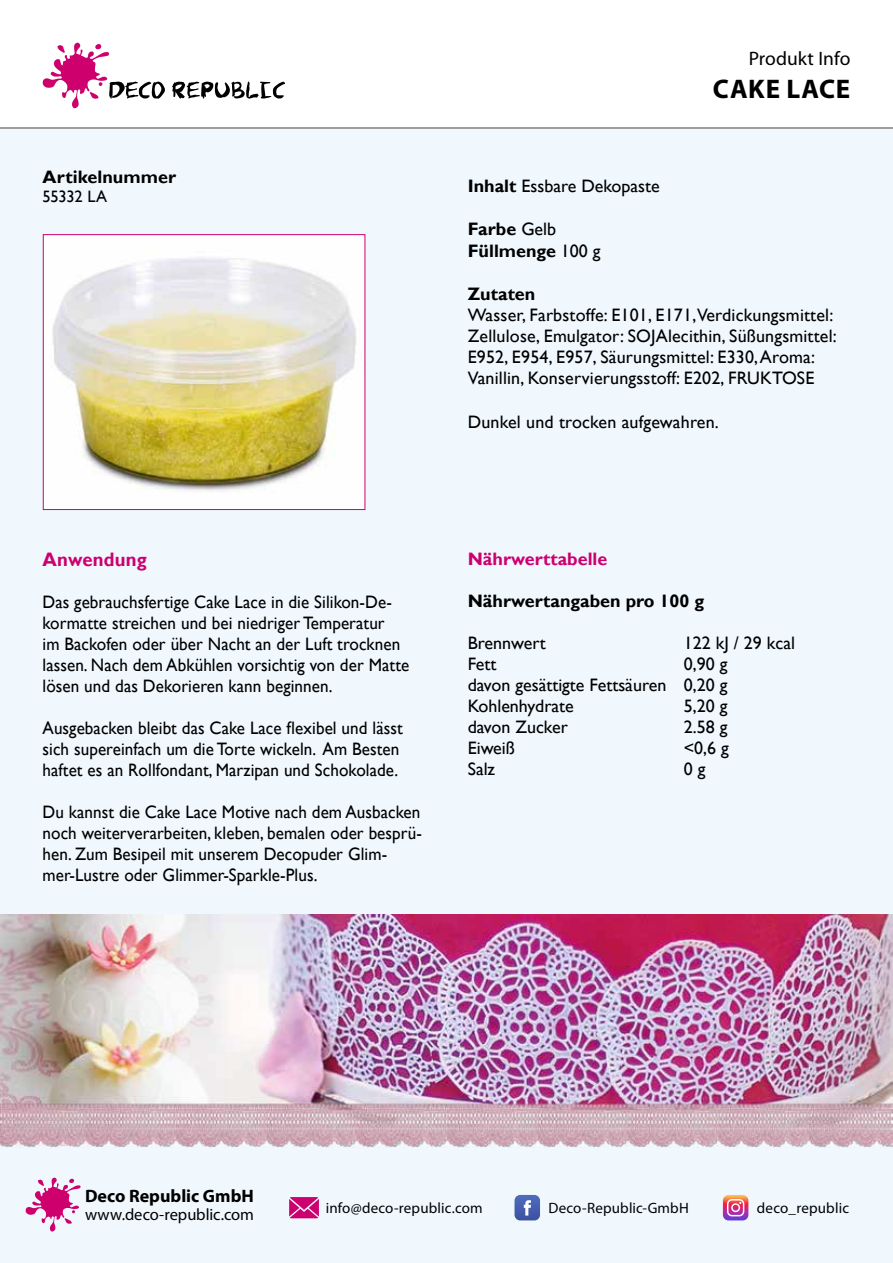
<style>
.page{position:relative;width:893px;height:1263px;background:#fff}
.page>*{position:absolute;margin:0;border:0;box-sizing:border-box;transform-origin:0 0}
.t1{font:700 27px "Myriad Pro";letter-spacing:.025em;color:#000}
.t2{font:19.5px "Myriad Pro";color:#000}
.t3{font:700 19.5px "Gill Sans";letter-spacing:.01em;color:#cd006f;scale:.95 1}
.t4{font:18px/21px "Gill Sans";letter-spacing:.005em;color:#000;scale:.95 1}
.t5{font:18px/21.1px "Gill Sans";letter-spacing:.005em;color:#000}
.t6{font:700 18px/21.6px "Gill Sans";color:#000}
.t7{font:700 18px "Myriad Pro";color:#000}
.t8{font:700 18px "Gill Sans";color:#cd006f}
.t9{font:16.5px "Myriad Pro";color:#000}
.t10{font:16.5px "Gill Sans";letter-spacing:-.015em;color:#000}
.t11{font:15px "Myriad Pro";letter-spacing:.01em;color:#000}
.s1{font-weight:700}
.s2{font-weight:400}
</style>
<div class="page">
<div style="left:0;top:128px;width:893px;height:1135px;background:#f0f8fe"></div>
<hr style="left:0;top:128px;width:893px;height:1px;background:#9d9d9c">
<svg style="left:43px;top:43px;width:242px;height:65px"></svg>
<svg style="left:514px;top:1195px;width:26px;height:25px"></svg>
<svg style="left:723px;top:1195px;width:25px;height:25px"></svg>
<svg style="left:289px;top:1197px;width:30px;height:21px"></svg>
<svg style="left:26px;top:1177px;width:55px;height:55px"></svg>
<img style="left:45px;top:236px;width:318px;height:272px">
<div style="left:43px;top:234px;width:322px;height:276px;border:1px solid #cd006f"></div>
<img style="left:0;top:914px;width:893px;height:234px">
<p class="t6" style="left:43px;top:166px;width:135px">Artikelnummer</p>
<p class="t10" style="left:43px;top:187px;width:66px">55332 LA</p>
<p class="t2" style="left:749px;top:48px;width:103px">Produkt Info</p>
<h1 class="t1" style="left:713px;top:71px;width:139px">CAKE LACE</h1>
<p class="t5" style="left:468px;top:175px;width:194px"><span class="s1">Inhalt</span> Essbare Dekopaste</p>
<p class="t6" style="left:468px;top:219px;width:134px">Farbe <span class="s2">Gelb<br></span>Füllmenge <span class="s2">100 g</span></p>
<p class="t6" style="left:468px;top:283px;width:69px">Zutaten</p>
<p class="t5" style="left:468px;top:304px;width:371px">Wasser, Farbstoffe: E101, E171,Verdickungsmittel:<br>Zellulose, Emulgator: SOJAlecithin, Süßungsmittel:<br>E952, E954, E957, Säurungsmittel: E330, Aroma:<br>Vanillin, Konservierungsstoff: E202, FRUKTOSE</p>
<p class="t5" style="left:468px;top:411px;width:253px">Dunkel und trocken aufgewahren.</p>
<p class="t3" style="left:43px;top:548px;width:111px">Anwendung</p>
<p class="t4" style="left:43px;top:592px;width:388px">Das gebrauchsfertige Cake Lace in die Silikon-De&shy;kormatte streichen und bei niedriger Temperatur<br>im Backofen oder über Nacht an der Luft trocknen lassen. Nach dem Abkühlen vorsichtig von der Matte lösen und das Dekorieren kann beginnen.</p>
<p class="t4" style="left:43px;top:718px;width:381px">Ausgebacken bleibt das Cake Lace flexibel und lässt sich supereinfach um die Torte wickeln. Am Besten haftet es an Rollfondant, Marzipan und Schokolade.</p>
<p class="t4" style="left:43px;top:802px;width:401px">Du kannst die Cake Lace Motive nach dem Ausbacken noch weiterverarbeiten, kleben, bemalen oder besprü&shy;hen. Zum Besipeil mit unserem Decopuder Glim&shy;mer-Lustre oder Glimmer-Sparkle-Plus.</p>
<p class="t8" style="left:468px;top:548px;width:141px">Nährwerttabelle</p>
<p class="t6" style="left:468px;top:591px;width:238px">Nährwertangaben pro 100 g</p>
<p class="t5" style="left:468px;top:633px;width:80px">Brennwert</p>
<p class="t5" style="left:684px;top:633px;width:113px">122 kJ / 29 kcal</p>
<p class="t5" style="left:468px;top:654px;width:30px">Fett</p>
<p class="t5" style="left:468px;top:654px;width:261px;text-align:justify;text-indent:216px">0,90 g davon gesättigte Fettsäuren 0,20 g Kohlenhydrate</p>
<p class="t5" style="left:684px;top:696px;width:45px">5,20 g</p>
<p class="t5" style="left:468px;top:717px;width:102px">davon Zucker</p>
<p class="t5" style="left:684px;top:717px;width:45px">2.58 g</p>
<p class="t5" style="left:468px;top:738px;width:49px">Eiweiß</p>
<p class="t5" style="left:684px;top:738px;width:47px">&lt;0,6 g</p>
<p class="t5" style="left:468px;top:759px;width:29px">Salz</p>
<p class="t5" style="left:684px;top:759px;width:23px">0 g</p>
<p class="t7" style="left:85px;top:1184px;width:170px">Deco Republic GmbH</p>
<p class="t9" style="left:85px;top:1205px;width:170px">www.deco-republic.com</p>
<p class="t11" style="left:549px;top:1200px;width:142px">Deco-Republic-GmbH</p>
<p class="t11" style="left:757px;top:1200px;width:94px">deco_republic</p>
<p class="t11" style="left:326px;top:1200px;width:158px">info@deco-republic.com</p>
</div>
